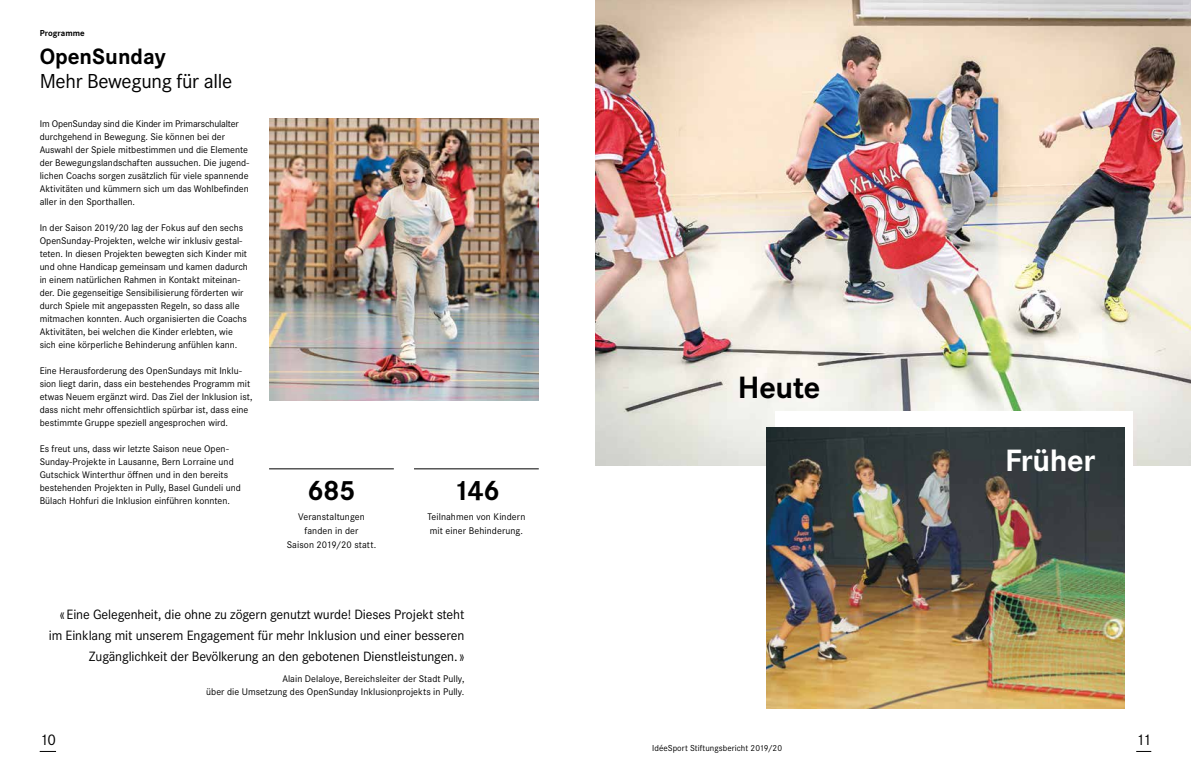
<style>
.page{position:relative;width:1191px;height:780px;background:#fff}
.page>*{position:absolute;margin:0;border:0;box-sizing:border-box;transform-origin:0 0}
.t1{font:700 32px "Corporate S";letter-spacing:-.015em;color:#fff}
.t2{font:700 32px "Corporate S";letter-spacing:-.01em;color:#000}
.t3{font:700 29px "Corporate S";letter-spacing:-.025em;color:#000}
.t4{font:700 23px "Corporate S";color:#000}
.t5{font:21px "Corporate S";letter-spacing:-.015em;color:#000}
.t6{font:16px "Corporate S";color:#000}
.t7{font:14px/21px "Corporate S";letter-spacing:-.01em;color:#000;text-align:right}
.t8{font:10px/13px "Corporate S";color:#000}
.t9{font:9px "Corporate S";letter-spacing:.005em;color:#000}
.t10{font:700 9px "Corporate S";letter-spacing:.005em;color:#000}
</style>
<div class="page">
<img style="left:595px;top:0;width:596px;height:465px">
<div style="left:775px;top:411px;width:358px;height:314px;background:#fff"></div>
<img style="left:766px;top:427px;width:358px;height:281px">
<svg style="left:1136px;top:751px;width:15px;height:1px"></svg>
<svg style="left:40px;top:751px;width:16px;height:1px"></svg>
<img style="left:269px;top:118px;width:270px;height:282px">
<hr style="left:269px;top:468px;width:125px;height:1px;background:#000">
<hr style="left:414px;top:468px;width:125px;height:1px;background:#000">
<p class="t10" style="left:40px;top:28px;width:47px">Programme</p>
<h3 class="t4" style="left:40px;top:44px;width:128px">OpenSunday</h3>
<h3 class="t5" style="left:40px;top:70px;width:194px">Mehr Bewegung für alle</h3>
<p class="t8" style="left:40px;top:117px;width:211px">Im OpenSunday sind die Kinder im Primarschulalter durchgehend in Bewegung. Sie können bei der Auswahl der Spiele mitbestimmen und die Elemente der Bewegungslandschaften aussuchen. Die jugend&shy;lichen Coachs sorgen zusätzlich für viele spannende Aktivitäten und kümmern sich um das Wohlbefinden aller in den Sporthallen.</p>
<p class="t8" style="left:40px;top:221px;width:210px">In der Saison 2019/20 lag der Fokus auf den sechs OpenSunday-Projekten, welche wir inklusiv gestal&shy;teten. In diesen Projekten bewegten sich Kinder mit und ohne Handicap gemeinsam und kamen dadurch in einem natürlichen Rahmen in Kontakt miteinan&shy;der. Die gegenseitige Sensibilisierung förderten wir durch Spiele mit angepassten Regeln, so dass alle mitmachen konnten. Auch organisierten die Coachs Aktivitäten, bei welchen die Kinder erlebten, wie sich eine körperliche Behinderung anfühlen kann.</p>
<p class="t8" style="left:40px;top:364px;width:214px">Eine Herausforderung des OpenSundays mit Inklu&shy;sion liegt darin, dass ein bestehendes Programm mit etwas Neuem ergänzt wird. Das Ziel der Inklusion ist, dass nicht mehr offensichtlich spürbar ist, dass eine bestimmte Gruppe speziell angesprochen wird.</p>
<p class="t8" style="left:40px;top:442px;width:203px">Es freut uns, dass wir letzte Saison neue Open-Sunday-Projekte in Lausanne, Bern Lorraine und Gutschick Winterthur öffnen und in den bereits bestehenden Projekten in Pully, Basel Gundeli und Bülach Hohfuri die Inklusion einführen konnten.</p>
<h2 class="t3" style="left:307px;top:474px;width:50px">685</h2>
<p class="t8" style="left:287px;top:509px;width:91px;line-height:14px;text-align:center">Veranstaltungen fanden in der<br>Saison 2019/20 statt.</p>
<h2 class="t3" style="left:453px;top:474px;width:49px">146</h2>
<p class="t8" style="left:427px;top:509px;width:100px;line-height:14px">Teilnahmen von Kindern mit einer Behinderung.</p>
<h3 class="t7" style="left:49px;top:603px;width:417px">«Eine Gelegenheit, die ohne zu zögern genutzt wurde! Dieses Projekt steht im Einklang mit unserem Engagement für mehr Inklusion und einer besseren<br>Zugänglichkeit der Bevölkerung an den gebotenen Dienstleistungen.»</h3>
<p class="t8" style="left:206px;top:672px;width:260px;text-align:right">Alain Delaloye, Bereichsleiter der Stadt Pully,<br>über die Umsetzung des OpenSunday Inklusionprojekts in Pully.</p>
<h1 class="t2" style="left:738px;top:369px;width:84px">Heute</h1>
<h1 class="t1" style="left:1005px;top:442px;width:92px">Früher</h1>
<h3 class="t6" style="left:40px;top:730px;width:18px">10</h3>
<h3 class="t6" style="left:1136px;top:730px;width:17px">11</h3>
<p class="t9" style="left:652px;top:743px;width:131px">IdéeSport Stiftungsbericht 2019/20</p>
</div>
